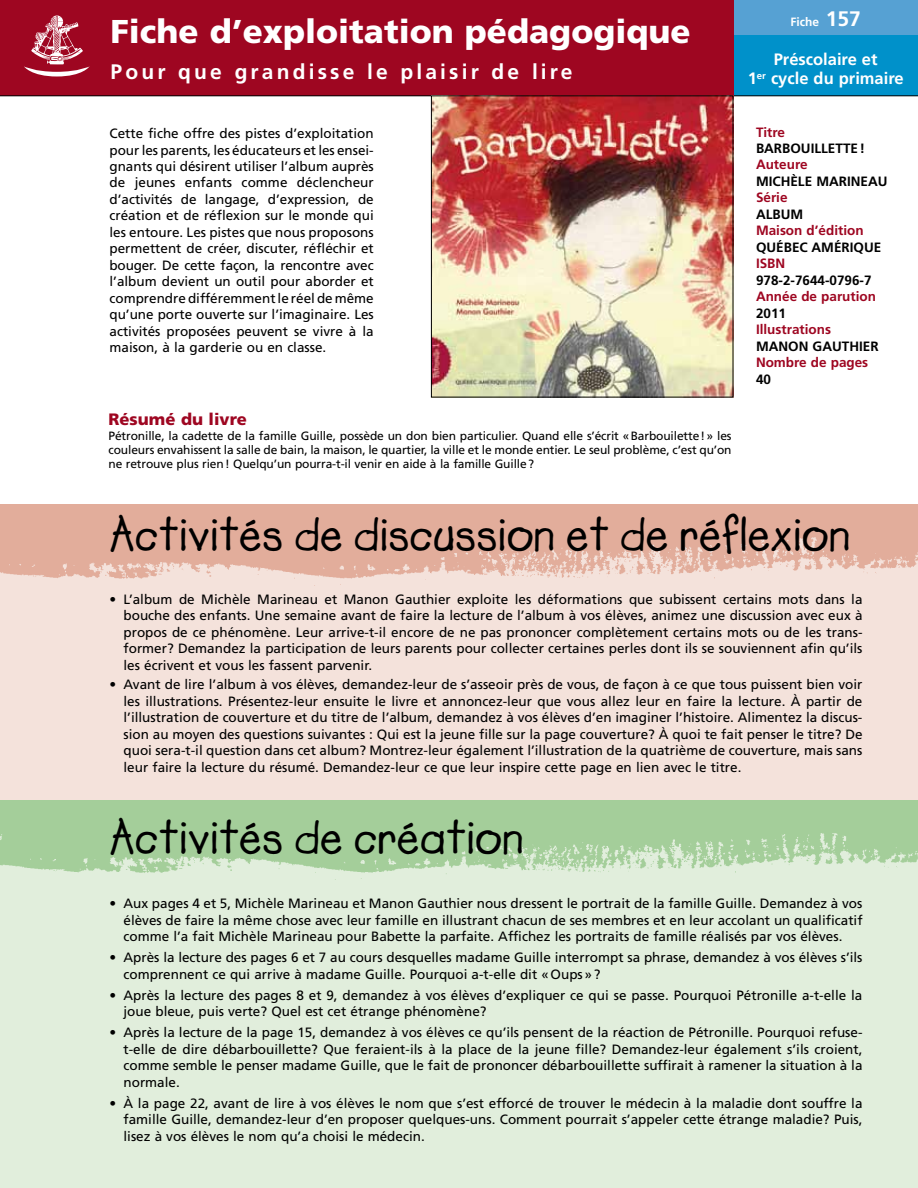
<style>
.page{position:relative;width:918px;height:1188px;background:#fff}
.page>*{position:absolute;margin:0;border:0;box-sizing:border-box;transform-origin:0 0}
.t1{font:700 48px "Lemonade IL";color:#000}
.t2{font:900 33px "Frutiger";color:#fff}
.t3{font:700 21px "Frutiger";letter-spacing:.15em;color:#fff}
.t4{font:700 16.5px/19.8px "Frutiger";color:#fff;text-align:center}
.t5{font:900 16.5px "Frutiger";color:#9e0621}
.t6{font:13.5px/16.5px "Frutiger";color:#000;text-align:justify}
.t7{font:700 13.5px "Frutiger";color:#000}
.t8{font:700 13.5px "Frutiger";color:#9e0621}
.t9{font:12px/14.4px "Frutiger";letter-spacing:-.01em;color:#000;text-align:justify}
.t10{font:700 12px "Frutiger";color:#fff}
.s1{font-size:21px}
</style>
<div class="page">
<div style="left:733px;top:0;width:185px;height:40px;background:#56a1d3"></div>
<div style="left:729px;top:36px;width:189px;height:60px;background:#0091ca"></div>
<div style="left:0;top:0;width:733px;height:96px;background:#9e0621"></div>
<svg style="left:24px;top:15px;width:66px;height:61px"></svg>
<hr style="left:0;top:96px;width:918px;height:1px;background:#000">
<div style="left:0;top:537px;width:918px;height:651px;background:#f4e2db"></div>
<img style="left:0;top:504px;width:918px;height:82px">
<img style="left:433px;top:98px;width:298px;height:297px">
<div style="left:0;top:824px;width:918px;height:364px;background:#e1eedc"></div>
<img style="left:0;top:801px;width:918px;height:79px">
<h2 class="t2" style="left:111px;top:11px;width:582px">Fiche d’exploitation pédagogique</h2>
<h3 class="t3" style="left:111px;top:59px;width:463px">Pour que grandisse le plaisir de lire</h3>
<p class="t6" style="left:110px;top:125px;width:266px">Cette fiche offre des pistes d’exploitation pour les parents, les éducateurs et les ensei&shy;gnants qui désirent utiliser l’album auprès de jeunes enfants comme déclencheur d’activités de langage, d’expression, de création et de réflexion sur le monde qui les entoure. Les pistes que nous proposons permettent de créer, discuter, réfléchir et bouger. De cette façon, la rencontre avec l’album devient un outil pour aborder et comprendre différemment le réel de même qu’une porte ouverte sur l’imaginaire. Les activités proposées peuvent se vivre à la maison, à la garderie ou en classe.</p>
<p class="t5" style="left:109px;top:410px;width:140px">Résumé du livre</p>
<p class="t9" style="left:109px;top:428px;width:625px">Pétronille, la cadette de la famille Guille, possède un don bien particulier. Quand elle s’écrit «Barbouilette!» les couleurs envahissent la salle de bain, la maison, le quartier, la ville et le monde entier. Le seul problème, c’est qu’on ne retrouve plus rien! Quelqu’un pourra-t-il venir en aide à la famille Guille?</p>
<p class="t10" style="left:791px;top:15px;width:72px">Fiche <span class="s1">157</span></p>
<p class="t4" style="left:748px;top:49px;width:157px">Préscolaire et<br>1<sup>er</sup> cycle du primaire</p>
<p class="t8" style="left:756px;top:124px;width:31px">Titre</p>
<p class="t7" style="left:756px;top:140px;width:110px">Barbouillette!</p>
<p class="t8" style="left:756px;top:157px;width:53px">Auteure</p>
<p class="t7" style="left:756px;top:173px;width:133px">Michèle Marineau</p>
<p class="t8" style="left:756px;top:190px;width:33px">Série</p>
<p class="t7" style="left:756px;top:206px;width:47px">album</p>
<p class="t8" style="left:756px;top:223px;width:109px">Maison d’édition</p>
<p class="t7" style="left:756px;top:239px;width:45px">QUÉBECA</p>
<p class="t7" style="left:821px;top:239px;width:52px">MÉRIQUE</p>
<p class="t8" style="left:756px;top:256px;width:29px">ISBN</p>
<p class="t7" style="left:756px;top:272px;width:117px">978-2-7644-0796-7</p>
<p class="t8" style="left:756px;top:289px;width:122px">Année de parution</p>
<p class="t7" style="left:756px;top:305px;width:32px">2011</p>
<p class="t8" style="left:756px;top:322px;width:77px">Illustrations</p>
<p class="t7" style="left:756px;top:338px;width:124px">Manon Gauthier</p>
<p class="t8" style="left:756px;top:355px;width:114px">Nombre de pages</p>
<p class="t7" style="left:756px;top:371px;width:17px">40</p>
<h1 class="t1" style="left:110px;top:506px;width:742px">Activités de discussion et de réflexion</h1>
<p class="t6" style="left:124px;top:591px;width:741px;text-indent:-14px">• L’album de Michèle Marineau et Manon Gauthier exploite les déformations que subissent certains mots dans la bouche des enfants. Une semaine avant de faire la lecture de l’album à vos élèves, animez une discussion avec eux à propos de ce phénomène. Leur arrive-t-il encore de ne pas prononcer complètement certains mots ou de les trans&shy;former? Demandez la participation de leurs parents pour collecter certaines perles dont ils se souviennent afin qu’ils les écrivent et vous les fassent parvenir.</p>
<p class="t6" style="left:124px;top:676px;width:741px;text-indent:-14px">• Avant de lire l’album à vos élèves, demandez-leur de s’asseoir près de vous, de façon à ce que tous puissent bien voir les illustrations. Présentez-leur ensuite le livre et annoncez-leur que vous allez leur en faire la lecture. À partir de l’illustration de couverture et du titre de l’album, demandez à vos élèves d’en imaginer l’histoire. Alimentez la discus&shy;sion au moyen des questions suivantes : Qui est la jeune fille sur la page couverture? À quoi te fait penser le titre? De quoi sera-t-il question dans cet album? Montrez-leur également l’illustration de la quatrième de couverture, mais sans leur faire la lecture du résumé. Demandez-leur ce que leur inspire cette page en lien avec le titre.</p>
<h1 class="t1" style="left:110px;top:809px;width:416px">Activités de création</h1>
<p class="t6" style="left:124px;top:895px;width:741px;text-indent:-14px">• Aux pages 4 et 5, Michèle Marineau et Manon Gauthier nous dressent le portrait de la famille Guille. Demandez à vos élèves de faire la même chose avec leur famille en illustrant chacun de ses membres et en leur accolant un qualificatif comme l’a fait Michèle Marineau pour Babette la parfaite. Affichez les portraits de famille réalisés par vos élèves.</p>
<p class="t6" style="left:124px;top:949px;width:741px;text-indent:-14px">• Après la lecture des pages 6 et 7 au cours desquelles madame Guille interrompt sa phrase, demandez à vos élèves s’ils comprennent ce qui arrive à madame Guille. Pourquoi a-t-elle dit «Oups»?</p>
<p class="t6" style="left:124px;top:987px;width:740px;text-indent:-14px">• Après la lecture des pages 8 et 9, demandez à vos élèves d’expliquer ce qui se passe. Pourquoi Pétronille a-t-elle la joue bleue, puis verte? Quel est cet étrange phénomène?</p>
<p class="t6" style="left:124px;top:1024px;width:741px;text-indent:-14px">• Après la lecture de la page 15, demandez à vos élèves ce qu’ils pensent de la réaction de Pétronille. Pourquoi refuse&shy;t-elle de dire débarbouillette? Que feraient-ils à la place de la jeune fille? Demandez-leur également s’ils croient, comme semble le penser madame Guille, que le fait de prononcer débarbouillette suffirait à ramener la situation à la normale.</p>
<p class="t6" style="left:124px;top:1095px;width:741px;text-indent:-14px">• À la page 22, avant de lire à vos élèves le nom que s’est efforcé de trouver le médecin à la maladie dont souffre la famille Guille, demandez-leur d’en proposer quelques-uns. Comment pourrait s’appeler cette étrange maladie? Puis, lisez à vos élèves le nom qu’a choisi le médecin.</p>
</div>
